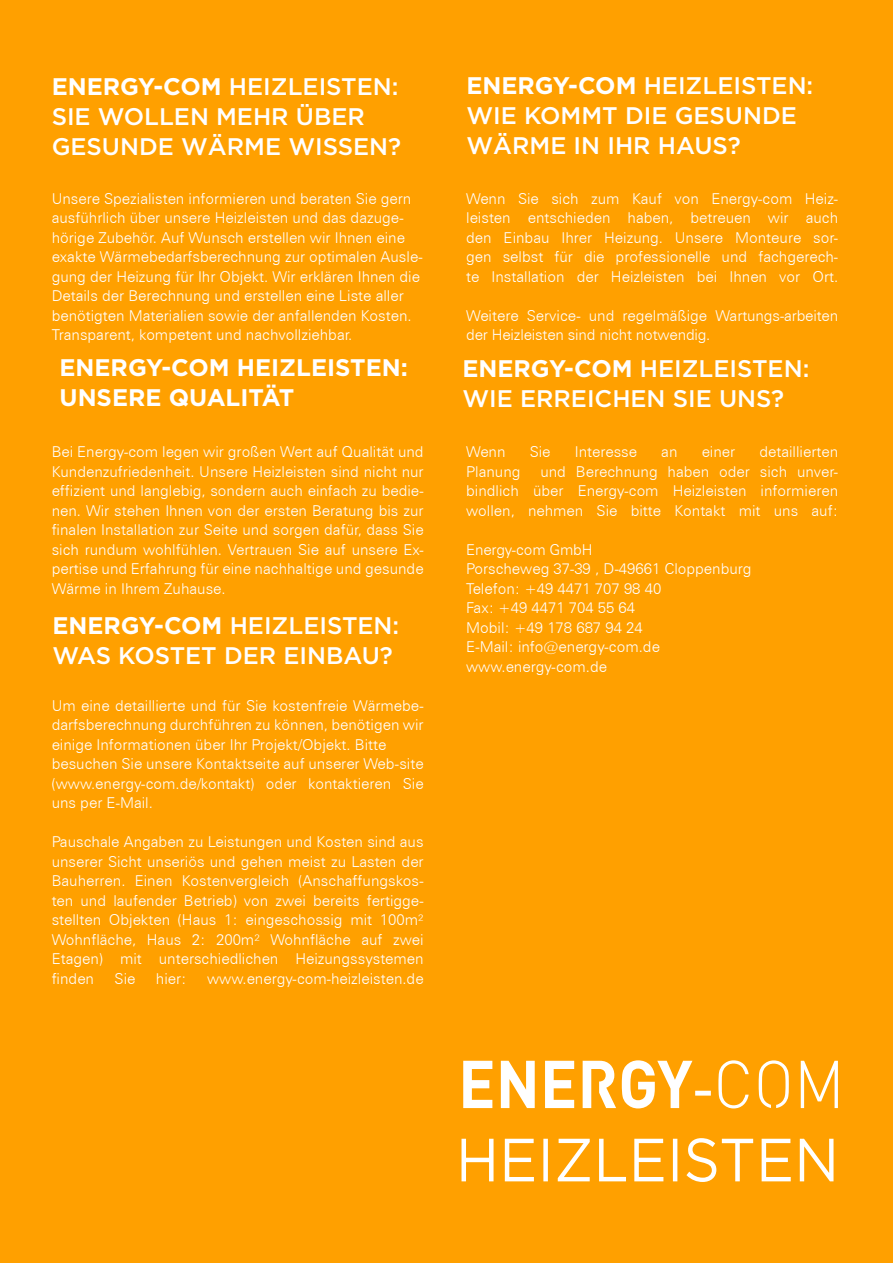
<style>
.page{position:relative;width:893px;height:1263px;background:#ffa000}
.page>*{position:absolute;margin:0;border:0;box-sizing:border-box;transform-origin:0 0}
.t1{font:500 24px/30px "Gotham";color:#fff}
.t2{font:700 24px "Gotham";color:#fff}
.t3{font:300 15px/19.5px "Zurich BT";color:#fff;text-align:justify}
.s1{font-weight:700}
</style>
<div class="page">
<svg style="left:463px;top:1060px;width:375px;height:48px"></svg>
<svg style="left:461px;top:1138px;width:372px;height:44px"></svg>
<p class="t1" style="left:52px;top:71px;width:348px"><span class="s1">ENERGY-COM</span> HEIZLEISTEN:</p>
<p class="t1" style="left:52px;top:101px;width:315px">SIE WOLLEN MEHR ÜBER</p>
<p class="t1" style="left:52px;top:131px;width:351px">GESUNDE WÄRME WISSEN?</p>
<p class="t3" style="left:52px;top:188px;width:373px;text-align:left">Unsere Spezialisten informieren und beraten Sie gern ausführlich über unsere Heizleisten und das dazuge&shy;hörige Zubehör. Auf Wunsch erstellen wir Ihnen eine exakte Wärmebedarfsberechnung zur optimalen Ausle&shy;gung der Heizung für Ihr Objekt. Wir erklären Ihnen die Details der Berechnung und erstellen eine Liste aller benötigten Materialien sowie der anfallenden Kosten.<br>Transparent, kompetent und nachvollziehbar.</p>
<p class="t2" style="left:60px;top:352px;width:350px">ENERGY-COM HEIZLEISTEN:</p>
<p class="t2" style="left:60px;top:382px;width:236px">UNSERE QUALITÄT</p>
<p class="t3" style="left:52px;top:442px;width:373px">Bei Energy-com legen wir großen Wert auf Qualität und Kundenzufriedenheit. Unsere Heizleisten sind nicht nur effizient und langlebig, sondern auch einfach zu bedie&shy;nen. Wir stehen Ihnen von der ersten Beratung bis zur finalen Installation zur Seite und sorgen dafür, dass Sie sich rundum wohlfühlen. Vertrauen Sie auf unsere Ex&shy;pertise und Erfahrung für eine nachhaltige und gesunde Wärme in Ihrem Zuhause.</p>
<p class="t1" style="left:52px;top:610px;width:348px"><span class="s1">ENERGY-COM</span> HEIZLEISTEN:</p>
<p class="t1" style="left:52px;top:640px;width:342px">WAS KOSTET DER EINBAU?</p>
<p class="t3" style="left:52px;top:695px;width:373px">Um eine detaillierte und für Sie kostenfreie Wärmebe&shy;darfsberechnung durchführen zu können, benötigen wir einige Informationen über Ihr Projekt/Objekt. Bitte</p>
<p class="t3" style="left:52px;top:754px;width:373px">besuchen Sie unsere Kontaktseite auf unserer Web-site (www.energy-com.de/kontakt) oder kontaktieren Sie uns per E-Mail.</p>
<p class="t3" style="left:52px;top:832px;width:373px">Pauschale Angaben zu Leistungen und Kosten sind aus unserer Sicht unseriös und gehen meist zu Lasten der Bauherren. Einen Kostenvergleich (Anschaffungskos&shy;ten und laufender Betrieb) von zwei bereits fertigge&shy;stellten Objekten (Haus 1: eingeschossig mit 100m²<br>Wohnfläche, Haus 2: 200m² Wohnfläche auf zwei</p>
<p class="t3" style="left:52px;top:949px;width:373px">Etagen) mit unterschiedlichen Heizungssystemen finden</p>
<p class="t3" style="left:115px;top:968px;width:22px">Sie</p>
<p class="t3" style="left:156px;top:968px;width:32px">hier:</p>
<p class="t3" style="left:207px;top:968px;width:218px">www.energy-com-heizleisten.de</p>
<p class="t1" style="left:466px;top:70px;width:348px"><span class="s1">ENERGY-COM</span> HEIZLEISTEN:</p>
<p class="t1" style="left:466px;top:100px;width:332px">WIE KOMMT DIE GESUNDE<br>WÄRME IN IHR HAUS?</p>
<p class="t3" style="left:466px;top:188px;width:373px">Wenn Sie sich zum Kauf von Energy-com Heiz&shy;leisten entschieden haben, betreuen wir auch den Einbau Ihrer Heizung. Unsere Monteure sor&shy;gen selbst für die professionelle und fachgerech&shy;te Installation der Heizleisten bei Ihnen vor Ort.</p>
<p class="t3" style="left:466px;top:305px;width:373px">Weitere Service- und regelmäßige Wartungs-arbeiten der Heizleisten sind nicht notwendig.</p>
<p class="t1" style="left:462px;top:353px;width:348px"><span class="s1">ENERGY-COM</span> HEIZLEISTEN:</p>
<p class="t1" style="left:462px;top:383px;width:323px">WIE ERREICHEN SIE UNS?</p>
<p class="t3" style="left:466px;top:442px;width:41px">Wenn</p>
<p class="t3" style="left:530px;top:442px;width:22px">Sie</p>
<p class="t3" style="left:575px;top:442px;width:64px">Interesse</p>
<p class="t3" style="left:661px;top:442px;width:18px">an</p>
<p class="t3" style="left:702px;top:442px;width:35px">einer</p>
<p class="t3" style="left:759px;top:442px;width:80px">detaillierten</p>
<p class="t3" style="left:466px;top:461px;width:56px">Planung</p>
<p class="t3" style="left:466px;top:461px;width:373px;text-align:right">und Berechnung haben oder sich unver-<br>bindlich über Energy-com Heizleisten informieren</p>
<p class="t3" style="left:466px;top:500px;width:373px">wollen, nehmen Sie bitte Kontakt mit uns auf:</p>
<p class="t3" style="left:466px;top:539px;width:128px">Energy-com GmbH</p>
<p class="t3" style="left:466px;top:559px;width:287px">Porscheweg 37-39 , D-49661 Cloppenburg</p>
<p class="t3" style="left:466px;top:578px;width:197px">Telefon: +49 4471 707 98 40</p>
<p class="t3" style="left:466px;top:598px;width:171px">Fax: +49 4471 704 55 64</p>
<p class="t3" style="left:466px;top:617px;width:178px">Mobil: +49 178 687 94 24</p>
<p class="t3" style="left:466px;top:637px;width:195px">E-Mail: info@energy-com.de</p>
<p class="t3" style="left:466px;top:656px;width:142px">www.energy-com.de</p>
</div>
